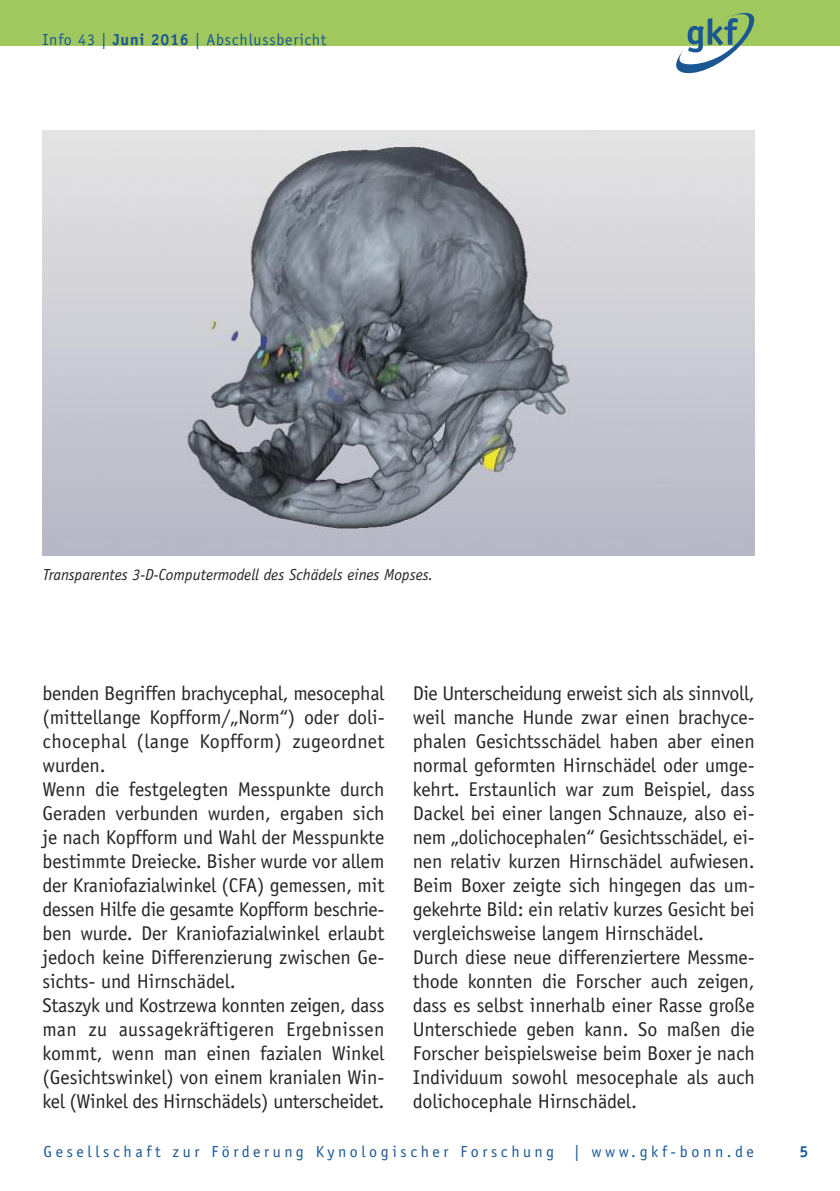
<style>
.page{position:relative;width:840px;height:1191px;background:#fff}
.page>*{position:absolute;margin:0;border:0;box-sizing:border-box;transform-origin:0 0}
.t1{font:20px/24px "Officina Sans";letter-spacing:-.005em;color:#272526}
.t2{font:16px "Officina Sans";letter-spacing:.225em;color:#1b5793}
.t3{font:italic 16px "Officina Sans";color:#272526}
.t4{font:16px "Officina Sans";letter-spacing:.05em;color:#1b5793}
.t5{font:700 16px "Officina Sans";color:#1b5793}
.s1{font-weight:700}
</style>
<div class="page">
<div style="left:0;top:0;width:839px;height:45px;background:#a0c85f"></div>
<svg style="left:675px;top:13px;width:79px;height:60px"></svg>
<img style="left:43px;top:130px;width:711px;height:425px">
<p class="t4" style="left:43px;top:34px;width:285px">Info 43 | <span class="s1">Juni 2016</span> | Abschlussbericht</p>
<p class="t3" style="left:43px;top:568px;width:392px">Transparentes 3-D-Computermodell des Schädels eines Mopses.</p>
<p class="t1" style="left:42px;top:682px;width:343px">benden Begriffen brachycephal, mesocephal (mittellange Kopfform/„Norm“) oder doli&shy;chocephal (lange Kopfform) zugeordnet wurden.<br>Wenn die festgelegten Messpunkte durch Geraden verbunden wurden, ergaben sich je nach Kopfform und Wahl der Messpunkte bestimmte Dreiecke. Bisher wurde vor allem der Kraniofazialwinkel (CFA) gemessen, mit dessen Hilfe die gesamte Kopfform beschrie&shy;ben wurde. Der Kraniofazialwinkel erlaubt jedoch keine Differenzierung zwischen Ge&shy;sichts- und Hirnschädel.<br>Staszyk und Kostrzewa konnten zeigen, dass man zu aussagekräftigeren Ergebnissen kommt, wenn man einen fazialen Winkel (Gesichtswinkel) von einem kranialen Win&shy;kel (Winkel des Hirnschädels) unterscheidet.</p>
<p class="t1" style="left:412px;top:682px;width:343px">Die Unterscheidung erweist sich als sinnvoll, weil manche Hunde zwar einen brachyce&shy;phalen Gesichtsschädel haben aber einen normal geformten Hirnschädel oder umge&shy;kehrt. Erstaunlich war zum Beispiel, dass Dackel bei einer langen Schnauze, also ei&shy;nem „dolichocephalen“ Gesichtsschädel, ei&shy;nen relativ kurzen Hirnschädel aufwiesen.<br>Beim Boxer zeigte sich hingegen das um&shy;gekehrte Bild: ein relativ kurzes Gesicht bei vergleichsweise langem Hirnschädel.<br>Durch diese neue differenziertere Messme&shy;thode konnten die Forscher auch zeigen, dass es selbst innerhalb einer Rasse große Unterschiede geben kann. So maßen die Forscher beispielsweise beim Boxer je nach Individuum sowohl mesocephale als auch dolichocephale Hirnschädel.</p>
<p class="t2" style="left:44px;top:1145px;width:512px">Gesellschaft zur Förderung Kynologischer Forschung</p>
<p class="t2" style="left:574px;top:1145px;width:181px">| www.gkf-bonn.de</p>
<p class="t5" style="left:798px;top:1145px;width:10px">5</p>
</div>
